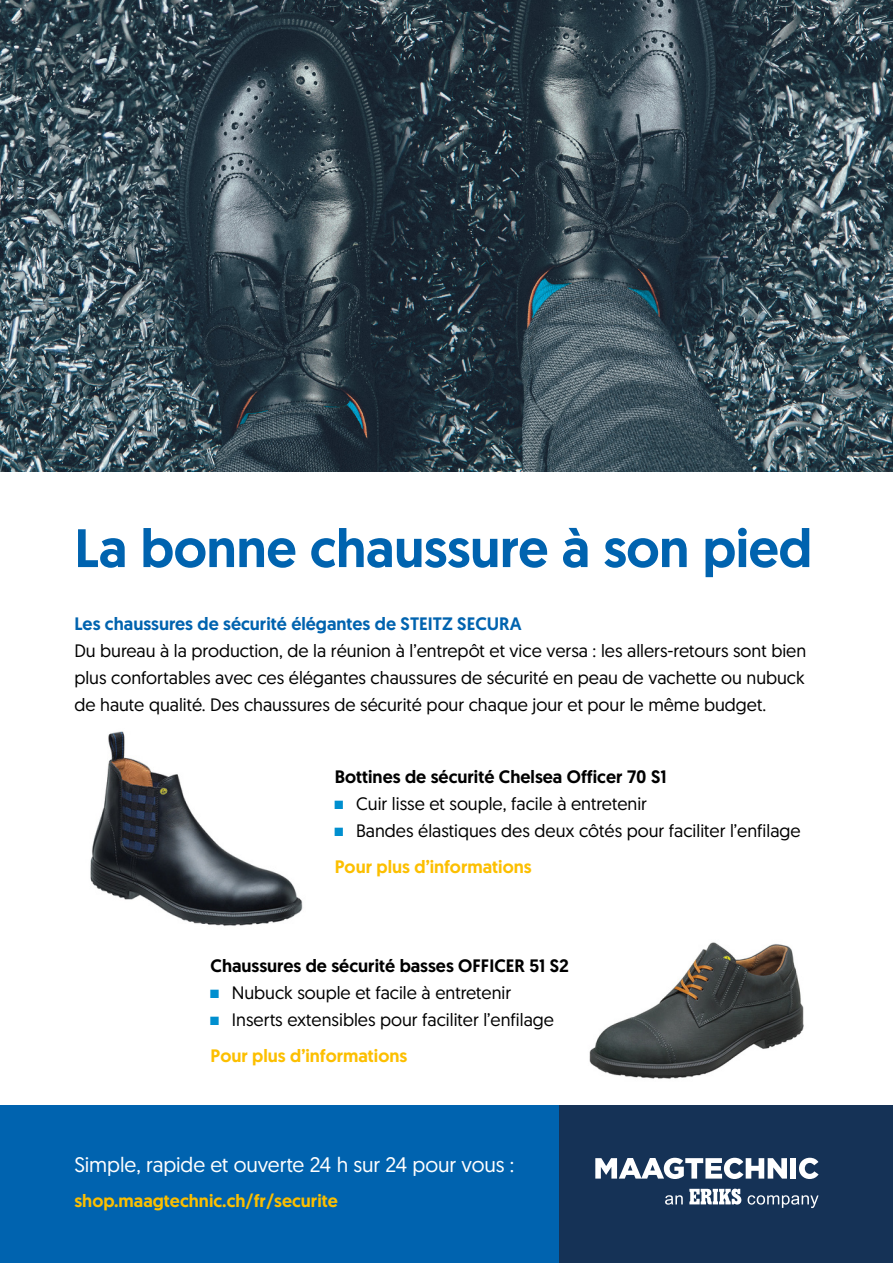
<style>
.page{position:relative;width:893px;height:1263px;background:#fff}
.page>*{position:absolute;margin:0;border:0;box-sizing:border-box;transform-origin:0 0}
.t1{font:500 54px "Geomanist Word";letter-spacing:-.005em;color:#0063af}
.t2{font:21px "Geomanist Word";letter-spacing:-.005em;color:#fff}
.t3{font:18px/27px "Geomanist Word";color:#000}
.t4{font:500 18px "Geomanist Word";color:#000}
.t5{font:500 18px "Geomanist Word";color:#0063af}
.t6{font:500 18px "Geomanist Word";color:#fcbf00}
.s1{font-family:"Arial Narrow";color:#008fcf}
.s2{font-weight:500;color:#fcbf00}
</style>
<div class="page">
<div style="left:558px;top:1105px;width:335px;height:158px;background:#153256"></div>
<div style="left:0;top:1105px;width:558px;height:158px;background:#0063af"></div>
<img style="left:0;top:0;width:893px;height:472px">
<img style="left:589px;top:942px;width:215px;height:137px">
<img style="left:90px;top:731px;width:213px;height:195px">
<svg style="left:595px;top:1158px;width:192px;height:21px"></svg>
<div style="left:790px;top:1158px;width:6px;height:20px;background:#fff"></div>
<svg style="left:799px;top:1158px;width:20px;height:21px"></svg>
<svg style="left:665px;top:1188px;width:154px;height:20px"></svg>
<h1 class="t1" style="left:74px;top:512px;width:739px">La bonne chaussure à son pied</h1>
<p class="t5" style="left:74px;top:612px;width:449px">Les chaussures de sécurité élégantes de STEITZ SECURA</p>
<p class="t3" style="left:74px;top:637px;width:733px;text-align:justify">Du bureau à la production, de la réunion à l’entrepôt et vice versa : les allers-retours sont bien plus confortables avec ces élégantes chaussures de sécurité en peau de vachette ou nubuck de haute qualité. Des chaussures de sécurité pour chaque jour et pour le même budget.</p>
<p class="t4" style="left:335px;top:765px;width:333px">Bottines de sécurité Chelsea Officer 70 S1</p>
<p class="t3" style="left:335px;top:790px;width:314px"><span class="s1">■</span> Cuir lisse et souple, facile à entretenir</p>
<p class="t3" style="left:335px;top:812px;width:467px;line-height:36px"><span class="s1">■</span> Bandes élastiques des deux côtés pour faciliter l’enfilage<br><span class="s2">Pour plus d’informations</span></p>
<p class="t4" style="left:211px;top:954px;width:360px">Chaussures de sécurité basses OFFICER 51 S2</p>
<p class="t3" style="left:211px;top:979px;width:302px"><span class="s1">■</span> Nubuck souple et facile à entretenir</p>
<p class="t3" style="left:211px;top:1001px;width:345px;line-height:36px"><span class="s1">■</span> Inserts extensibles pour faciliter l’enfilage<br><span class="s2">Pour plus d’informations</span></p>
<p class="t2" style="left:74px;top:1151px;width:441px">Simple, rapide et ouverte 24 h sur 24 pour vous :</p>
<p class="t6" style="left:74px;top:1189px;width:265px">shop.maagtechnic.ch/fr/securite</p>
</div>
